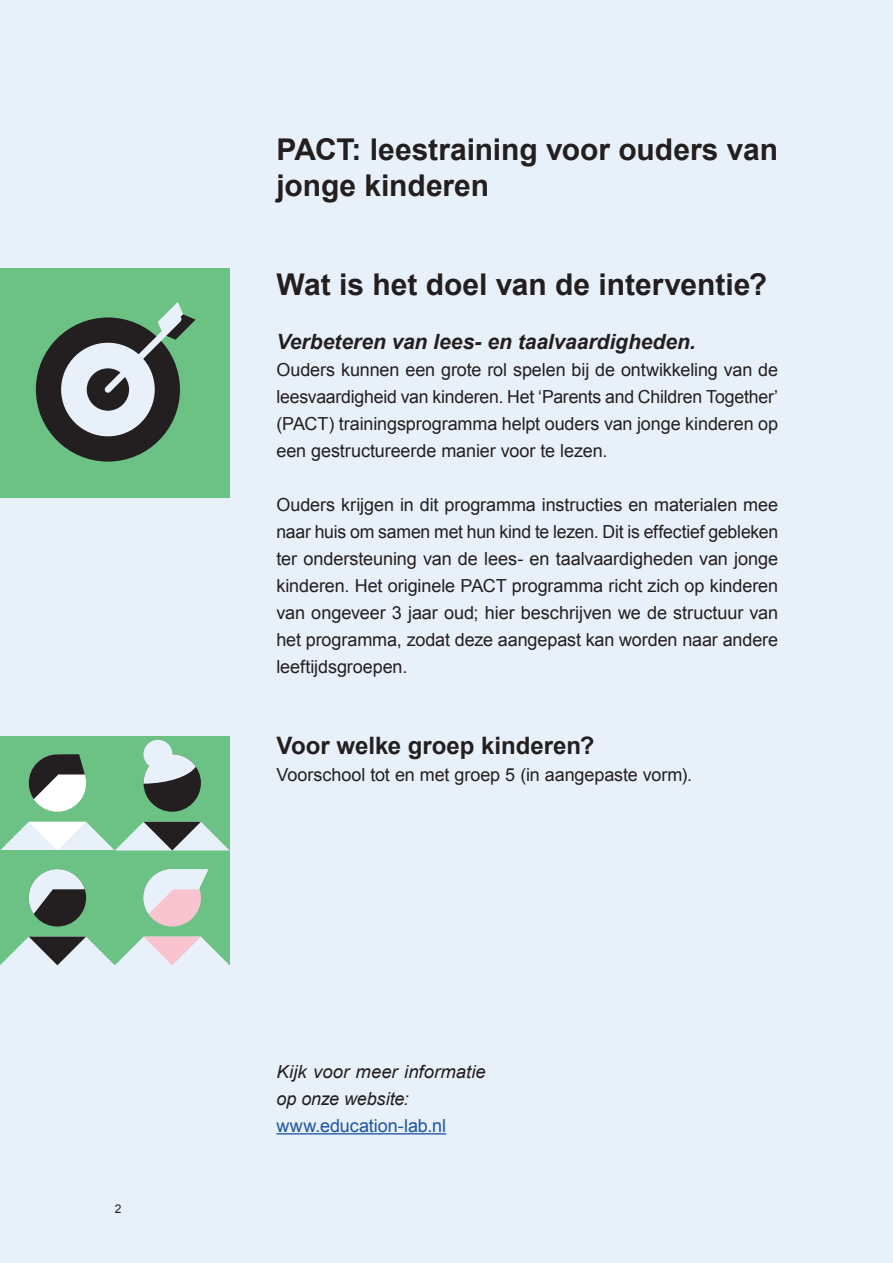
<style>
.page{position:relative;width:893px;height:1263px;background:#e8f0f9}
.page>*{position:absolute;margin:0;border:0;box-sizing:border-box;transform-origin:0 0}
.Subheader_not_number{font:700 30px/36px "Arial";letter-spacing:-.005em;color:#231f20}
.Sub-Subheader_not_nu{font:700 24px "Arial";color:#231f20}
.introtext{font:italic 700 21px "Arial";color:#231f20}
.t1{font:18px/27px "Arial";letter-spacing:-.005em;color:#231f20;text-align:justify}
.t2{font:italic 18px/27px "Arial";color:#231f20}
.t3{font:18px "Arial";letter-spacing:-.005em;color:#1c55a5}
.t4{font:12px "Arial";color:#231f20}
</style>
<div class="page">
<hr style="left:276px;top:1133px;width:170px;height:1px;background:#1c55a5">
<div style="left:0;top:268px;width:230px;height:229px;background:#6cc284"></div>
<div style="left:36px;top:317px;width:144px;height:145px;background:#231f20;border-radius:50%"></div>
<div style="left:61px;top:343px;width:94px;height:93px;background:#e8f0f9;border-radius:50%"></div>
<div style="left:87px;top:368px;width:42px;height:43px;background:#231f20;border-radius:50%"></div>
<svg style="left:99px;top:302px;width:97px;height:97px"></svg>
<div style="left:115px;top:850px;width:115px;height:115px;background:#6cc284"></div>
<div style="left:144px;top:869px;width:57px;height:57px;background:#f9c4cf;border-radius:50%"></div>
<svg style="left:144px;top:869px;width:65px;height:45px"></svg>
<div style="left:0;top:736px;width:115px;height:114px;background:#6cc284"></div>
<div style="left:29px;top:754px;width:57px;height:58px;background:#fff;border-radius:50%"></div>
<svg style="left:29px;top:754px;width:56px;height:45px"></svg>
<div style="left:115px;top:736px;width:115px;height:114px;background:#6cc284"></div>
<svg style="left:0;top:822px;width:229px;height:28px"></svg>
<div style="left:144px;top:754px;width:57px;height:58px;background:#231f20;border-radius:50%"></div>
<div style="left:144px;top:740px;width:28px;height:29px;background:#e8f0f9;border-radius:50%"></div>
<svg style="left:144px;top:754px;width:52px;height:30px"></svg>
<div style="left:0;top:850px;width:115px;height:115px;background:#6cc284"></div>
<div style="left:29px;top:869px;width:57px;height:57px;background:#231f20;border-radius:50%"></div>
<svg style="left:0;top:936px;width:229px;height:29px"></svg>
<svg style="left:29px;top:869px;width:56px;height:45px"></svg>
<p class="t4" style="left:115px;top:1201px;width:8px">2</p>
<p class="Subheader_not_number" style="left:276px;top:132px;width:503px">PACT: leestraining voor ouders van jonge kinderen</p>
<p class="Subheader_not_number" style="left:276px;top:267px;width:492px">Wat is het doel van de interventie?</p>
<p class="introtext" style="left:276px;top:328px;width:421px">Verbeteren van lees- en taalvaardigheden.</p>
<p class="t1" style="left:276px;top:356px;width:503px">Ouders kunnen een grote rol spelen bij de ontwikkeling van de leesvaardigheid van kinderen. Het ‘Parents and Children Together’ (PACT) trainingsprogramma helpt ouders van jonge kinderen op een gestructureerde manier voor te lezen.</p>
<p class="t1" style="left:276px;top:491px;width:503px">Ouders krijgen in dit programma instructies en materialen mee naar huis om samen met hun kind te lezen. Dit is effectief gebleken ter ondersteuning van de lees- en taalvaardigheden van jonge kinderen. Het originele PACT programma richt zich op kinderen van ongeveer 3 jaar oud; hier beschrijven we de structuur van het programma, zodat deze aangepast kan worden naar andere leeftijdsgroepen.</p>
<p class="Sub-Subheader_not_nu" style="left:276px;top:730px;width:320px">Voor welke groep kinderen?</p>
<p class="t1" style="left:276px;top:761px;width:417px">Voorschool tot en met groep 5 (in aangepaste vorm).</p>
<p class="t2" style="left:276px;top:1058px;width:211px">Kijk voor meer informatie op onze website:</p>
<p class="t3" style="left:276px;top:1114px;width:171px">www.education-lab.nl</p>
</div>
